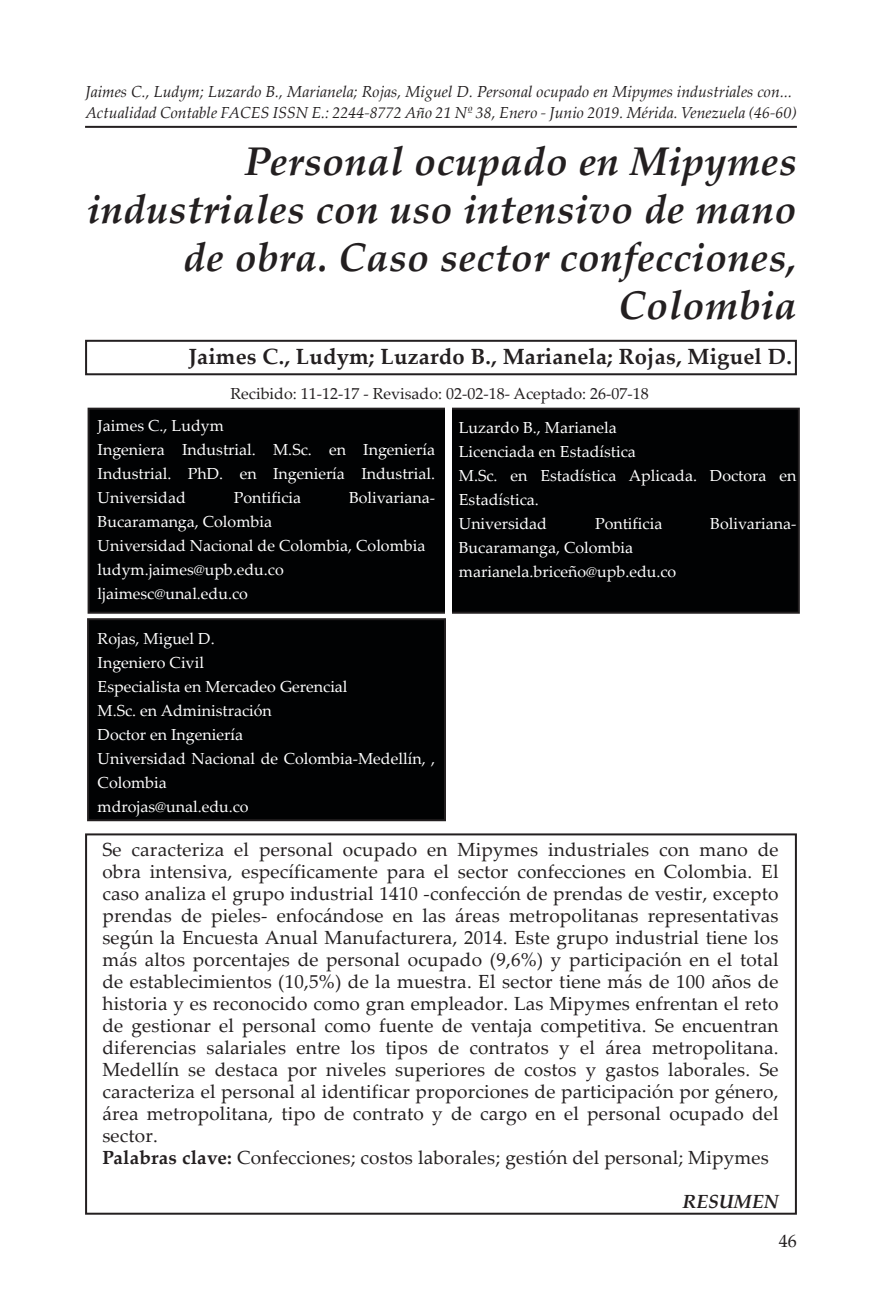
<style>
.page{position:relative;width:882px;height:1304px;background:#fff}
.page>*{position:absolute;margin:0;border:0;box-sizing:border-box;transform-origin:0 0}
.Titulos_de_capitulos{font:italic 700 40px/48px "Palatino Linotype";letter-spacing:.01em;color:#231f20;text-align:right}
.Autor_debajo_del_tit{font:700 22px "Palatino Linotype";letter-spacing:.01em;color:#231f20}
.Resumen{font:19px/22px "Palatino Linotype";letter-spacing:.01em;color:#231f20;text-align:justify}
.Resumen-2{font:italic 700 19px "Palatino Linotype";letter-spacing:.01em;color:#231f20}
.t1{font:18px "Palatino Linotype";color:#231f20}
.Autor{font:16px/24px "Palatino Linotype";color:#fff}
.t2{font:italic 16px/21.6px "Palatino Linotype";color:#231f20}
.Fecha{font:16px "Palatino Linotype";color:#231f20}
.s1{font-weight:700}
</style>
<div class="page">
<hr style="left:85px;top:126px;width:712px;height:2px;background:#231f20">
<div style="left:85px;top:340px;width:712px;height:35px;border:2px solid #231f20"></div>
<div style="left:85px;top:833px;width:712px;height:382px;border:2px solid #231f20"></div>
<div style="left:88px;top:619px;width:357px;height:201px;background:#010203"></div>
<div style="left:87px;top:618px;width:359px;height:203px;border:2px solid #231f20"></div>
<div style="left:89px;top:409px;width:709px;height:204px;background:#010203"></div>
<div style="left:88px;top:408px;width:711px;height:206px;border:2px solid #231f20"></div>
<div style="left:446px;top:405px;width:6px;height:213px;background:#fff"></div>
<p class="t2" style="left:85px;top:80px;width:713px">Jaimes C., Ludym; Luzardo B., Marianela; Rojas, Miguel D. Personal ocupado en Mipymes industriales con...<br>Actualidad Contable FACES ISSN E.: 2244-8772 Año 21 Nº 38, Enero - Junio 2019. Mérida. Venezuela (46-60)</p>
<p class="Titulos_de_capitulos" style="left:87px;top:136px;width:711px">Personal ocupado en Mipymes industriales con uso intensivo de mano de obra. Caso sector confecciones,<br>Colombia</p>
<p class="Autor_debajo_del_tit" style="left:188px;top:341px;width:605px">Jaimes C., Ludym; Luzardo B., Marianela; Rojas, Miguel D.</p>
<p class="Fecha" style="left:230px;top:382px;width:420px">Recibido: 11-12-17 - Revisado: 02-02-18- Aceptado: 26-07-18</p>
<p class="Autor" style="left:98px;top:413px;width:128px">Jaimes C., Ludym</p>
<p class="Autor" style="left:98px;top:437px;width:339px;text-align:justify">Ingeniera Industrial. M.Sc. en Ingeniería Industrial. PhD. en Ingeniería Industrial.<br>Universidad</p>
<p class="Autor" style="left:234px;top:485px;width:69px">Pontificia</p>
<p class="Autor" style="left:349px;top:485px;width:88px">Bolivariana-</p>
<p class="Autor" style="left:98px;top:509px;width:176px">Bucaramanga, Colombia</p>
<p class="Autor" style="left:98px;top:533px;width:329px">Universidad Nacional de Colombia, Colombia</p>
<p class="Autor" style="left:98px;top:557px;width:188px">ludym.jaimes@upb.edu.co</p>
<p class="Autor" style="left:98px;top:581px;width:152px">ljaimesc@unal.edu.co</p>
<p class="Autor" style="left:98px;top:626px;width:118px">Rojas, Miguel D.</p>
<p class="Autor" style="left:98px;top:650px;width:108px">Ingeniero Civil</p>
<p class="Autor" style="left:98px;top:674px;width:251px">Especialista en Mercadeo Gerencial</p>
<p class="Autor" style="left:98px;top:698px;width:176px">M.Sc. en Administración</p>
<p class="Autor" style="left:98px;top:722px;width:147px">Doctor en Ingeniería</p>
<p class="Autor" style="left:98px;top:746px;width:339px">Universidad Nacional de Colombia-Medellín, ,<br>Colombia</p>
<p class="Autor" style="left:98px;top:794px;width:152px">mdrojas@unal.edu.co</p>
<p class="Autor" style="left:459px;top:415px;width:159px">Luzardo B., Marianela</p>
<p class="Autor" style="left:459px;top:439px;width:178px">Licenciada en Estadística</p>
<p class="Autor" style="left:459px;top:463px;width:339px">M.Sc. en Estadística Aplicada. Doctora en<br>Estadística.</p>
<p class="Autor" style="left:459px;top:511px;width:90px">Universidad</p>
<p class="Autor" style="left:595px;top:511px;width:69px">Pontificia</p>
<p class="Autor" style="left:710px;top:511px;width:88px">Bolivariana-</p>
<p class="Autor" style="left:459px;top:535px;width:176px">Bucaramanga, Colombia</p>
<p class="Autor" style="left:459px;top:559px;width:219px">marianela.briceño@upb.edu.co</p>
<p class="Resumen" style="left:102px;top:838px;width:677px">Se caracteriza el personal ocupado en Mipymes industriales con mano de obra intensiva, específicamente para el sector confecciones en Colombia. El caso analiza el grupo industrial 1410 -confección de prendas de vestir, excepto prendas de pieles- enfocándose en las áreas metropolitanas representativas según la Encuesta Anual Manufacturera, 2014. Este grupo industrial tiene los más altos porcentajes de personal ocupado (9,6%) y participación en el total de establecimientos (10,5%) de la muestra. El sector tiene más de 100 años de historia y es reconocido como gran empleador. Las Mipymes enfrentan el reto de gestionar el personal como fuente de ventaja competitiva. Se encuentran diferencias salariales entre los tipos de contratos y el área metropolitana.<br>Medellín se destaca por niveles superiores de costos y gastos laborales. Se caracteriza el personal al identificar proporciones de participación por género, área metropolitana, tipo de contrato y de cargo en el personal ocupado del sector.</p>
<p class="Resumen" style="left:102px;top:1146px;width:668px"><span class="s1">Palabras clave:</span> Confecciones; costos laborales; gestión del personal; Mipymes</p>
<p class="Resumen-2" style="left:682px;top:1188px;width:98px">RESUMEN</p>
<p class="t1" style="left:779px;top:1228px;width:19px">46</p>
</div>
